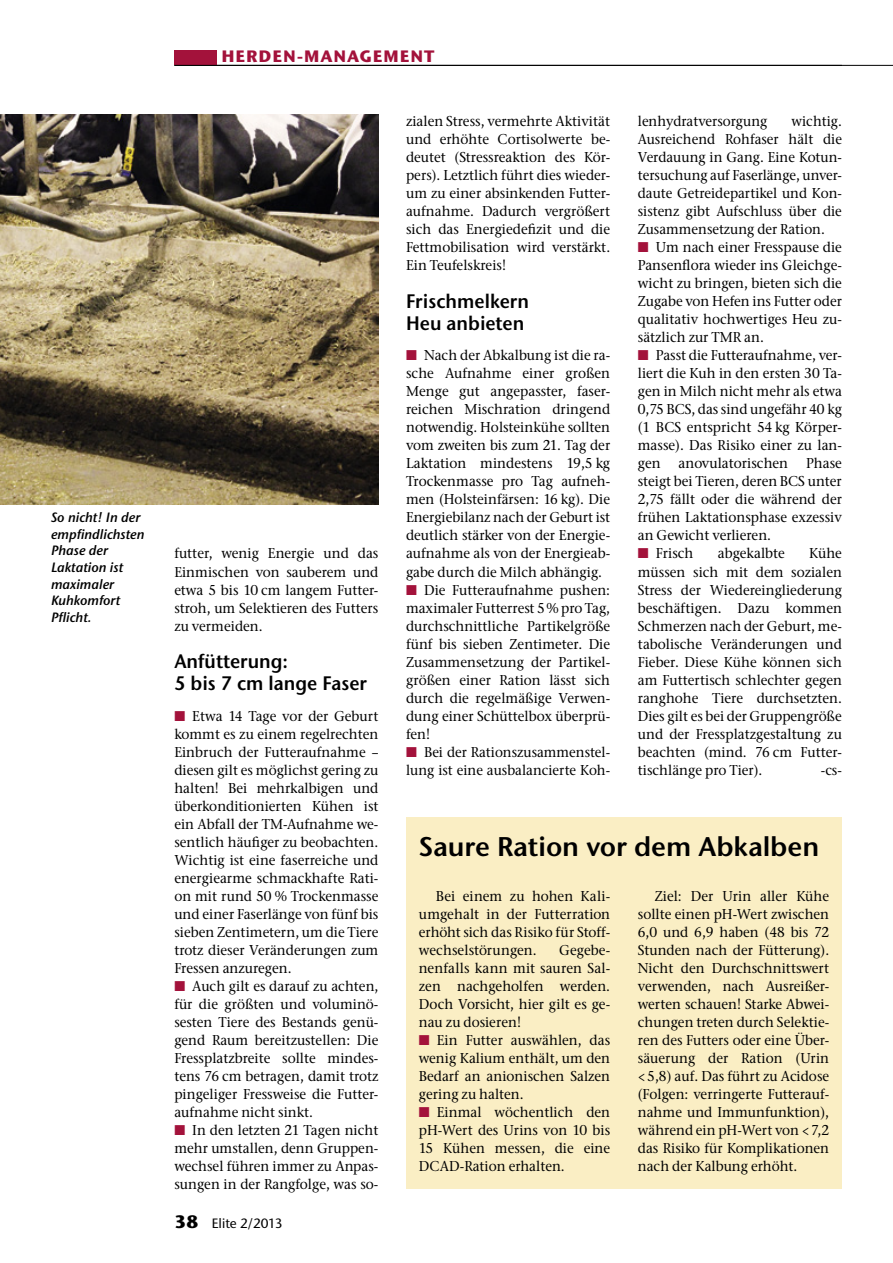
<style>
.page{position:relative;width:893px;height:1263px;background:#fff}
.page>*{position:absolute;margin:0;border:0;box-sizing:border-box;transform-origin:0 0}
.Kastentitel{font:27px "Stone Sans ITC Semi";letter-spacing:-.005em;color:#000}
.Zwischentitel_2zeili{font:19.5px/22.5px "Stone Sans ITC Semi";color:#000;scale:.95 1}
.t1{font:700 16.5px "Stone Sans ITC";letter-spacing:.055em;color:#a3123b}
.Aufzaehlungspunkte{font:500 14.25px/18px "Stone Serif ITC";color:#000;text-align:justify;scale:.95 1}
.Bodytext{font:500 14.25px/18px "Stone Serif ITC";color:#000;text-align:justify;scale:.95 1}
.Aufzaehlungspunkte-2{font:500 14.25px/18px "Stone Serif ITC";color:#000;scale:.94 1}
.BU{font:italic 13.5px/16.5px "Stone Sans ITC Semi";color:#000}
.t2{font:500 13.5px "Stone Sans ITC";color:#000}
.s1{color:#a3123b}
.s2{font-weight:700;font-size:18px}
</style>
<div class="page">
<hr style="left:174px;top:65px;width:719px;height:1px;background:#000">
<div style="left:174px;top:50px;width:43px;height:15px;background:#a3123b"></div>
<div style="left:406px;top:817px;width:436px;height:371px;background:#faeec4"></div>
<img style="left:0;top:115px;width:378px;height:389px">
<p class="BU" style="left:51px;top:509px;width:95px">So nicht! In der empfindlichsten<br>Phase der<br>Laktation ist maximaler<br>Kuhkomfort<br>Pflicht.</p>
<p class="t1" style="left:221px;top:46px;width:214px">HERDEN-MANAGEMENT</p>
<p class="Aufzaehlungspunkte" style="left:174px;top:544px;width:216px">futter, wenig Energie und das Einmischen von sauberem und etwa 5 bis 10 cm langem Futter&shy;stroh, um Selektieren des Futters zu vermeiden.</p>
<p class="Zwischentitel_2zeili" style="left:174px;top:650px;width:204px">Anfütterung:<br>5 bis 7 cm lange Faser</p>
<p class="Aufzaehlungspunkte" style="left:174px;top:706px;width:216px"><span class="s1">■</span> Etwa 14 Tage vor der Geburt kommt es zu einem regelrechten Einbruch der Futteraufnahme – diesen gilt es möglichst gering zu halten! Bei mehrkalbigen und überkonditionierten Kühen ist ein Abfall der TM-Aufnahme we&shy;sentlich häufiger zu beobachten.<br>Wichtig ist eine faserreiche und energiearme schmackhafte Rati&shy;on mit rund 50 % Trockenmasse und einer Faserlänge von fünf bis sieben Zentimetern, um die Tiere trotz dieser Veränderungen zum Fressen anzuregen.</p>
<p class="Aufzaehlungspunkte" style="left:174px;top:976px;width:216px"><span class="s1">■</span> Auch gilt es darauf zu achten, für die größten und voluminö&shy;sesten Tiere des Bestands genü&shy;gend Raum bereitzustellen: Die Fressplatzbreite sollte mindes&shy;tens 76 cm betragen, damit trotz pingeliger Fressweise die Futter&shy;aufnahme nicht sinkt.</p>
<p class="Aufzaehlungspunkte" style="left:174px;top:1120px;width:216px"><span class="s1">■</span> In den letzten 21 Tagen nicht mehr umstallen, denn Gruppen&shy;wechsel führen immer zu Anpas&shy;sungen in der Rangfolge, was so-</p>
<p class="t2" style="left:174px;top:1215px;width:110px"><span class="s2">38</span> Elite 2/2013</p>
<p class="Aufzaehlungspunkte" style="left:406px;top:112px;width:216px">zialen Stress, vermehrte Aktivität und erhöhte Cortisolwerte be&shy;deutet (Stressreaktion des Kör&shy;pers). Letztlich führt dies wieder&shy;um zu einer absinkenden Futter&shy;aufnahme. Dadurch vergrößert sich das Energiedefizit und die Fettmobilisation wird verstärkt.<br>Ein Teufelskreis!</p>
<p class="Zwischentitel_2zeili" style="left:406px;top:290px;width:131px">Frischmelkern<br>Heu anbieten</p>
<p class="Aufzaehlungspunkte" style="left:406px;top:346px;width:216px"><span class="s1">■</span> Nach der Abkalbung ist die ra&shy;sche Aufnahme einer großen Menge gut angepasster, faser&shy;reichen Mischration dringend notwendig. Holsteinkühe sollten vom zweiten bis zum 21. Tag der Laktation mindestens 19,5 kg Trockenmasse pro Tag aufneh&shy;men (Holsteinfärsen: 16 kg). Die Energiebilanz nach der Geburt ist deutlich stärker von der Energie&shy;aufnahme als von der Energieab&shy;gabe durch die Milch abhängig.</p>
<p class="Aufzaehlungspunkte" style="left:406px;top:580px;width:216px"><span class="s1">■</span> Die Futteraufnahme pushen: maximaler Futterrest 5% pro Tag, durchschnittliche Partikelgröße fünf bis sieben Zentimeter. Die Zusammensetzung der Partikel&shy;größen einer Ration lässt sich durch die regelmäßige Verwen&shy;dung einer Schüttelbox überprü&shy;fen!</p>
<p class="Aufzaehlungspunkte-2" style="left:406px;top:742px;width:219px"><span class="s1">■</span> Bei der Rationszusammenstel&shy;lung ist eine ausbalancierte Koh-</p>
<p class="Aufzaehlungspunkte-2" style="left:638px;top:112px;width:139px">lenhydratversorgung</p>
<p class="Aufzaehlungspunkte-2" style="left:638px;top:112px;width:219px;text-align:justify;text-indent:154px">wichtig.<br>Ausreichend Rohfaser hält die Verdauung in Gang. Eine Kotun&shy;tersuchung auf Faserlänge, unver&shy;daute Getreidepartikel und Kon&shy;sistenz gibt Aufschluss über die Zusammensetzung der Ration.</p>
<p class="Aufzaehlungspunkte" style="left:638px;top:238px;width:216px"><span class="s1">■</span> Um nach einer Fresspause die Pansenflora wieder ins Gleichge&shy;wicht zu bringen, bieten sich die Zugabe von Hefen ins Futter oder qualitativ hochwertiges Heu zu&shy;sätzlich zur TMR an.</p>
<p class="Aufzaehlungspunkte" style="left:638px;top:346px;width:216px"><span class="s1">■</span> Passt die Futteraufnahme, ver&shy;liert die Kuh in den ersten 30 Ta&shy;gen in Milch nicht mehr als etwa 0,75 BCS, das sind ungefähr 40 kg (1 BCS entspricht 54 kg Körper&shy;masse). Das Risiko einer zu lan&shy;gen</p>
<p class="Aufzaehlungspunkte" style="left:638px;top:454px;width:216px;text-indent:168px">Phase steigt bei Tieren, deren BCS unter 2,75 fällt oder die während der frühen Laktationsphase exzessiv an Gewicht verlieren.</p>
<p class="Aufzaehlungspunkte" style="left:638px;top:544px;width:60px"><span class="s1">■</span> Frisch</p>
<p class="Aufzaehlungspunkte" style="left:718px;top:544px;width:72px">abgekalbte</p>
<p class="Aufzaehlungspunkte" style="left:679px;top:454px;width:117px">anovulatorischen</p>
<p class="Aufzaehlungspunkte" style="left:638px;top:544px;width:216px;text-indent:171px">Kühe müssen sich mit dem sozialen Stress der Wiedereingliederung beschäftigen. Dazu kommen Schmerzen nach der Geburt, me&shy;tabolische Veränderungen und Fieber. Diese Kühe können sich am Futtertisch schlechter gegen ranghohe Tiere durchsetzten.<br>Dies gilt es bei der Gruppengröße und der Fressplatzgestaltung zu beachten (mind. 76 cm Futter&shy;tischlänge pro Tier).</p>
<p class="Aufzaehlungspunkte" style="left:821px;top:760px;width:24px">-cs-</p>
<p class="Kastentitel" style="left:419px;top:830px;width:402px">Saure Ration vor dem Abkalben</p>
<p class="Bodytext" style="left:419px;top:886px;width:203px;text-indent:17px">Bei einem zu hohen Kali&shy;umgehalt in der Futterration erhöht sich das Risiko für Stoff&shy;wechselstörungen.</p>
<p class="Bodytext" style="left:638px;top:886px;width:203px;text-indent:17px">Ziel: Der Urin aller Kühe sollte einen pH-Wert zwischen 6,0 und 6,9 haben (48 bis 72<br>Stunden nach der Fütterung).<br>Nicht den Durchschnittswert verwenden, nach Ausreißer&shy;werten schauen! Starke Abwei&shy;chungen treten durch Selektie&shy;ren des Futters oder eine Über&shy;säuerung der Ration (Urin &lt;5,8) auf. Das führt zu Acidose (Folgen: verringerte Futterauf&shy;nahme und Immunfunktion), während ein pH-Wert von &lt;7,2 das Risiko für Komplikationen nach der Kalbung erhöht.</p>
<p class="Bodytext" style="left:419px;top:940px;width:203px;text-indent:140px">Gegebe&shy;nenfalls kann mit sauren Sal&shy;zen nachgeholfen werden.<br>Doch Vorsicht, hier gilt es ge&shy;nau zu dosieren!</p>
<p class="Aufzaehlungspunkte" style="left:419px;top:1030px;width:203px"><span class="s1">■</span> Ein Futter auswählen, das wenig Kalium enthält, um den Bedarf an anionischen Salzen gering zu halten.</p>
<p class="Aufzaehlungspunkte" style="left:419px;top:1102px;width:203px"><span class="s1">■</span> Einmal wöchentlich den pH-Wert des Urins von 10 bis 15 Kühen messen, die eine DCAD-Ration erhalten.</p>
</div>
